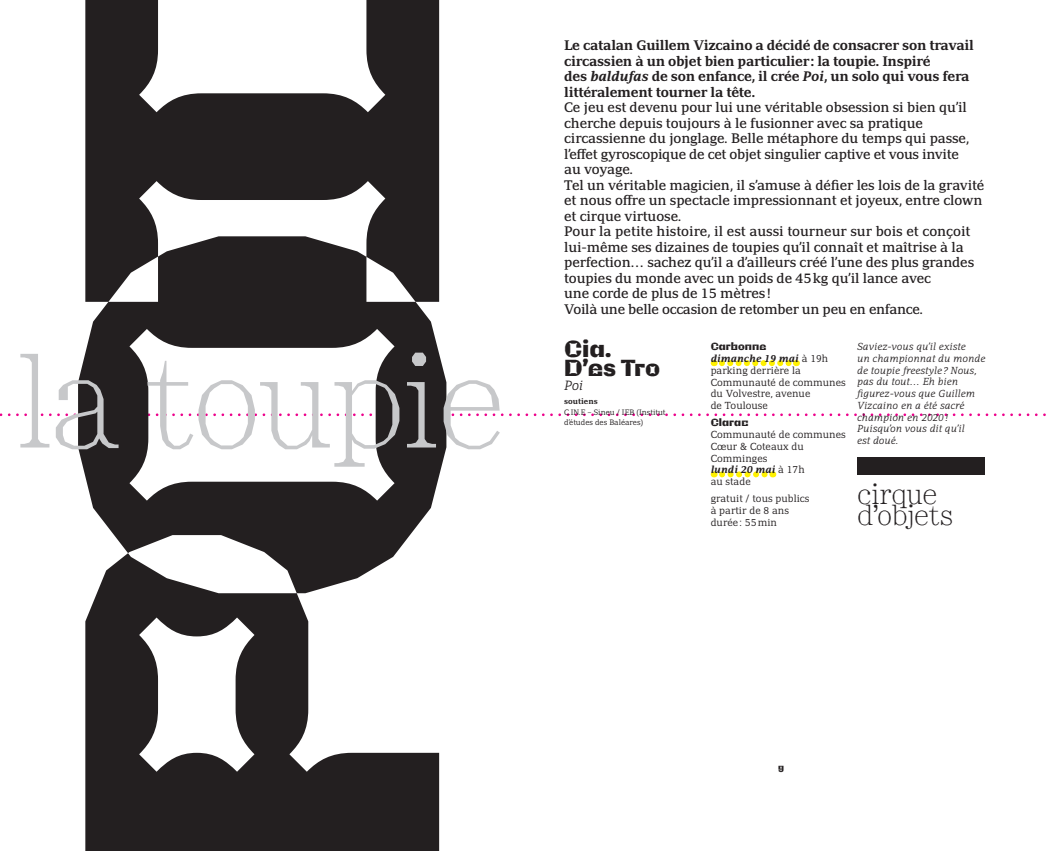
<style>
.page{position:relative;width:1049px;height:851px;background:#fff}
.page>*{position:absolute;margin:0;border:0;box-sizing:border-box;transform-origin:0 0}
.t1{font:300 120px "Minotaur";letter-spacing:-.02em;color:#c7c8ca}
.t2{font:300 26px/21.5px "Minotaur";letter-spacing:-.015em;color:#231f20}
.t3{font:700 22.2px/18.5px "Minotaur Beef";letter-spacing:-.01em;color:#231f20}
.t4{font:500 13.4px/15.5px "PF Adamant Pro";letter-spacing:-.01em;color:#231f20}
.t5{font:700 13.4px/15.5px "PF Adamant Pro";letter-spacing:-.02em;color:#231f20}
.t6{font:italic 300 13px "PF Adamant Pro";color:#231f20}
.t7{font:300 9.9px/11.7px "PF Adamant Pro";letter-spacing:.005em;color:#231f20}
.t8{font:italic 300 9.9px/11.7px "PF Adamant Pro";letter-spacing:.005em;color:#231f20}
.t9{font:700 9.9px "Minotaur Beef";letter-spacing:.005em;color:#231f20}
.t10{font:700 8.5px "Minotaur Beef";color:#231f20}
.t11{font:300 7.6px/10.2px "PF Adamant Pro";color:#231f20}
.t12{font:700 7.6px "PF Adamant Pro";color:#231f20}
.s1{font-style:italic}
.s2{font-weight:700;font-style:italic}
</style>
<div class="page">
<svg style="left:0;top:413px;width:1046px;height:3px"></svg>
<svg style="left:722px;top:360px;width:75px;height:6px"></svg>
<svg style="left:722px;top:471px;width:51px;height:6px"></svg>
<div style="left:857px;top:457px;width:128px;height:17px;background:#231f20"></div>
<svg style="left:78px;top:0;width:368px;height:850px;fill:#231f20"></svg>
<h1 class="t1" style="left:18px;top:308px;width:490px">la toupie</h1>
<p class="t5" style="left:564px;top:37px;width:411px">Le catalan Guillem Vizcaino a décidé de consacrer son travail circassien à un objet bien particulier: la toupie. Inspiré<br>des <span class="s1">baldufas</span> de son enfance, il crée <span class="s1">Poi</span>, un solo qui vous fera littéralement tourner la tête.</p>
<p class="t4" style="left:564px;top:99px;width:422px">Ce jeu est devenu pour lui une véritable obsession si bien qu’il cherche depuis toujours à le fusionner avec sa pratique circassienne du jonglage. Belle métaphore du temps qui passe, l’effet gyroscopique de cet objet singulier captive et vous invite<br>au voyage.<br>Tel un véritable magicien, il s’amuse à défier les lois de la gravité et nous offre un spectacle impressionnant et joyeux, entre clown et cirque virtuose.<br>Pour la petite histoire, il est aussi tourneur sur bois et conçoit lui-même ses dizaines de toupies qu’il connaît et maîtrise à la perfection… sachez qu’il a d’ailleurs créé l’une des plus grandes toupies du monde avec un poids de 45kg qu’il lance avec<br>une corde de plus de 15 mètres!<br>Voilà une belle occasion de retomber un peu en enfance.</p>
<h3 class="t3" style="left:564px;top:338px;width:97px">Cia.<br>D’es Tro</h3>
<p class="t6" style="left:564px;top:378px;width:20px">Poi</p>
<p class="t12" style="left:564px;top:397px;width:35px">soutiens</p>
<p class="t11" style="left:564px;top:407px;width:103px">C.IN.E – Sineu / IEB (Institut d’études des Baléares)</p>
<p class="t9" style="left:711px;top:339px;width:57px">Carbonne</p>
<p class="t7" style="left:711px;top:353px;width:137px"><span class="s2">dimanche 19 mai</span> à 19h parking derrière la<br>Communauté de communes du Volvestre, avenue<br>de Toulouse</p>
<p class="t9" style="left:711px;top:415px;width:39px">Clarac</p>
<p class="t7" style="left:711px;top:428px;width:137px">Communauté de communes<br>Cœur &amp; Coteaux du<br>Comminges<br><span class="s2">lundi 20 mai</span> à 17h<br>au stade</p>
<p class="t7" style="left:711px;top:493px;width:100px">gratuit / tous publics à partir de 8 ans durée: 55min</p>
<p class="t8" style="left:857px;top:341px;width:130px">Saviez-vous qu’il existe<br>un championnat du monde de toupie freestyle ? Nous, pas du tout… Eh bien figurez-vous que Guillem<br>Vizcaino en a été sacré champion en 2020!<br>Puisqu’on vous dit qu’il<br>est doué.</p>
<h2 class="t2" style="left:857px;top:481px;width:98px">cirque d’objets</h2>
<p class="t10" style="left:778px;top:762px;width:7px">9</p>
</div>
